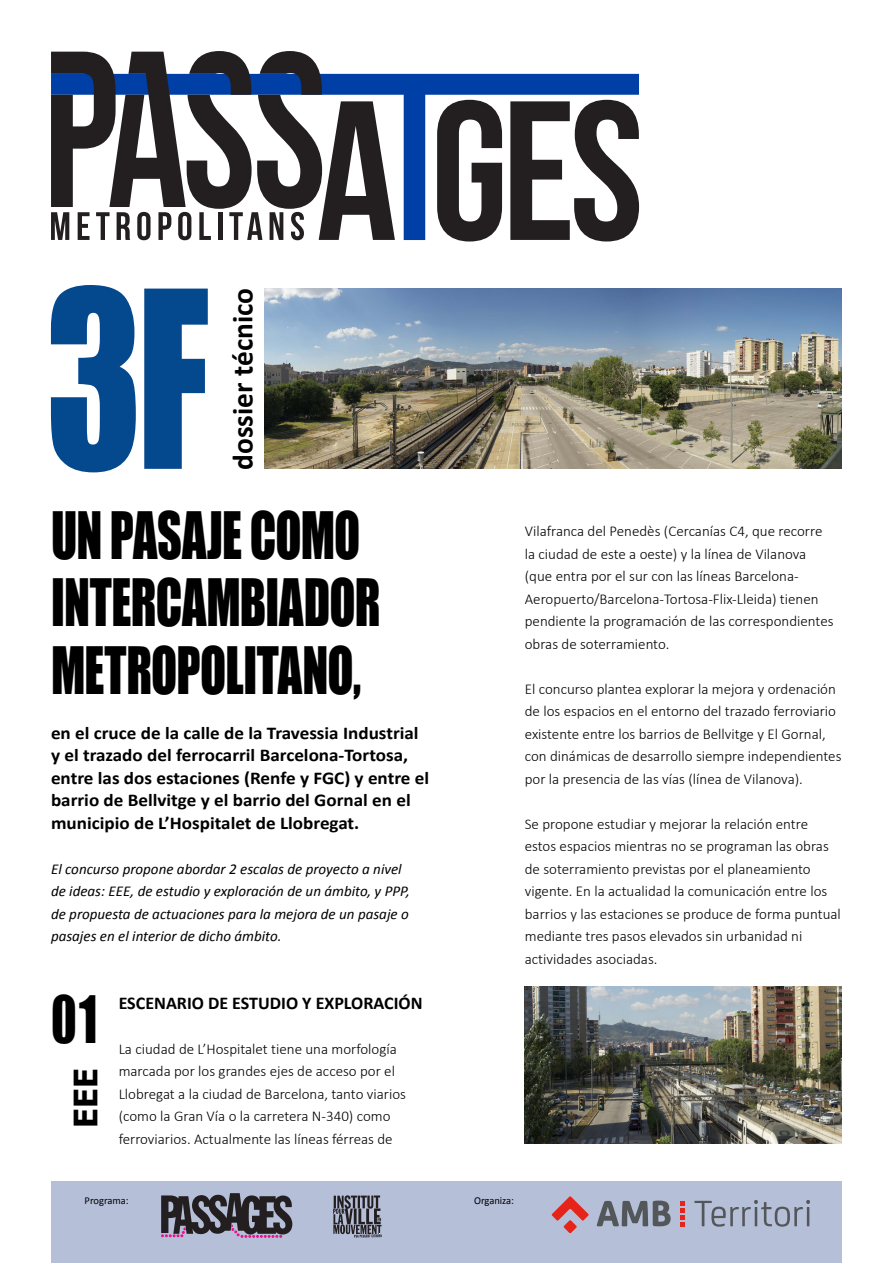
<style>
.page{position:relative;width:893px;height:1263px;background:#fff}
.page>*{position:absolute;margin:0;border:0;box-sizing:border-box;transform-origin:0 0}
._1__Párrafo_normal{font:228px "Impact";color:#04488e;scale:.8 1}
._1__Párrafo_normal-2{font:60px/67.5px "Impact";letter-spacing:-.015em;color:#000;scale:.8 1}
.t1{font:700 32.25px "Tahoma";color:#000}
._5__Lateral_dossier{font:700 29.4px "Calibri";color:#000}
._1__Párrafo_normal-3{font:700 18px/22.5px "Calibri";color:#000;scale:1.06 1}
._1__Párrafo_normal-4{font:700 18px "Calibri";color:#000}
._1__Párrafo_normal-5{font:300 15px/22.5px "Calibri";color:#000}
._1__Párrafo_normal-6{font:italic 15px/22.5px "Calibri";color:#000}
.t2{font:10.5px "Calibri";color:#000}
</style>
<div class="page">
<img style="left:525px;top:986px;width:317px;height:158px">
<img style="left:265px;top:289px;width:577px;height:180px">
<div style="left:51px;top:1181px;width:791px;height:82px;background:#b6bfd8"></div>
<svg style="left:161px;top:1193px;width:131px;height:45px"></svg>
<svg style="left:333px;top:1195px;width:49px;height:43px"></svg>
<svg style="left:597px;top:1200px;width:74px;height:26px"></svg>
<svg style="left:552px;top:1196px;width:37px;height:37px"></svg>
<svg style="left:680px;top:1201px;width:4px;height:25px"></svg>
<svg style="left:694px;top:1200px;width:116px;height:27px"></svg>
<svg style="left:395px;top:74px;width:244px;height:166px;fill:#0040a6"></svg>
<svg style="left:437px;top:100px;width:65px;height:141px"></svg>
<svg style="left:510px;top:100px;width:129px;height:141px"></svg>
<svg style="left:51px;top:51px;width:344px;height:189px"></svg>
<p class="_1__Párrafo_normal" style="left:46px;top:202px;width:206px">3F</p>
<p class="_1__Párrafo_normal-2" style="left:51px;top:500px;width:413px">UN PASAJE COMO<br>INTERCAMBIADOR<br>METROPOLITANO,</p>
<p class="_5__Lateral_dossier" style="left:224px;top:470px;width:183px;rotate:-90deg">dossier técnico</p>
<p class="_1__Párrafo_normal-3" style="left:51px;top:721px;width:358px">en el cruce de la calle de la Travessia Industrial y el trazado del ferrocarril Barcelona-Tortosa, entre las dos estaciones (Renfe y FGC) y entre el barrio de Bellvitge y el barrio del Gornal en el municipio de L’Hospitalet de Llobregat.</p>
<p class="_1__Párrafo_normal-6" style="left:51px;top:857px;width:360px">El concurso propone abordar 2 escalas de proyecto a nivel de ideas: EEE, de estudio y exploración de un ámbito, y PPP, de propuesta de actuaciones para la mejora de un pasaje o pasajes en el interior de dicho ámbito.</p>
<p class="_1__Párrafo_normal-2" style="left:51px;top:984px;width:59px">01</p>
<p class="t1" style="left:63px;top:1127px;width:61px;rotate:-90deg">EEE</p>
<p class="_1__Párrafo_normal-4" style="left:119px;top:992px;width:305px">ESCENARIO DE ESTUDIO Y EXPLORACIÓN</p>
<p class="_1__Párrafo_normal-5" style="left:119px;top:1037px;width:289px">La ciudad de L’Hospitalet tiene una morfología marcada por los grandes ejes de acceso por el Llobregat a la ciudad de Barcelona, tanto viarios (como la Gran Vía o la carretera N-340) como ferroviarios. Actualmente las líneas férreas de</p>
<p class="_1__Párrafo_normal-5" style="left:525px;top:520px;width:310px">Vilafranca del Penedès (Cercanías C4, que recorre la ciudad de este a oeste) y la línea de Vilanova (que entra por el sur con las líneas Barcelona-Aeropuerto/Barcelona-Tortosa-Flix-Lleida) tienen pendiente la programación de las correspondientes obras de soterramiento.</p>
<p class="_1__Párrafo_normal-5" style="left:525px;top:677px;width:318px">El concurso plantea explorar la mejora y ordenación de los espacios en el entorno del trazado ferroviario existente entre los barrios de Bellvitge y El Gornal, con dinámicas de desarrollo siempre independientes por la presencia de las vías (línea de Vilanova).</p>
<p class="_1__Párrafo_normal-5" style="left:525px;top:812px;width:318px">Se propone estudiar y mejorar la relación entre estos espacios mientras no se programan las obras de soterramiento previstas por el planeamiento vigente. En la actualidad la comunicación entre los barrios y las estaciones se produce de forma puntual mediante tres pasos elevados sin urbanidad ni actividades asociadas.</p>
<p class="t2" style="left:85px;top:1194px;width:46px">Programa:</p>
<p class="t2" style="left:474px;top:1194px;width:41px">Organiza:</p>
</div>
